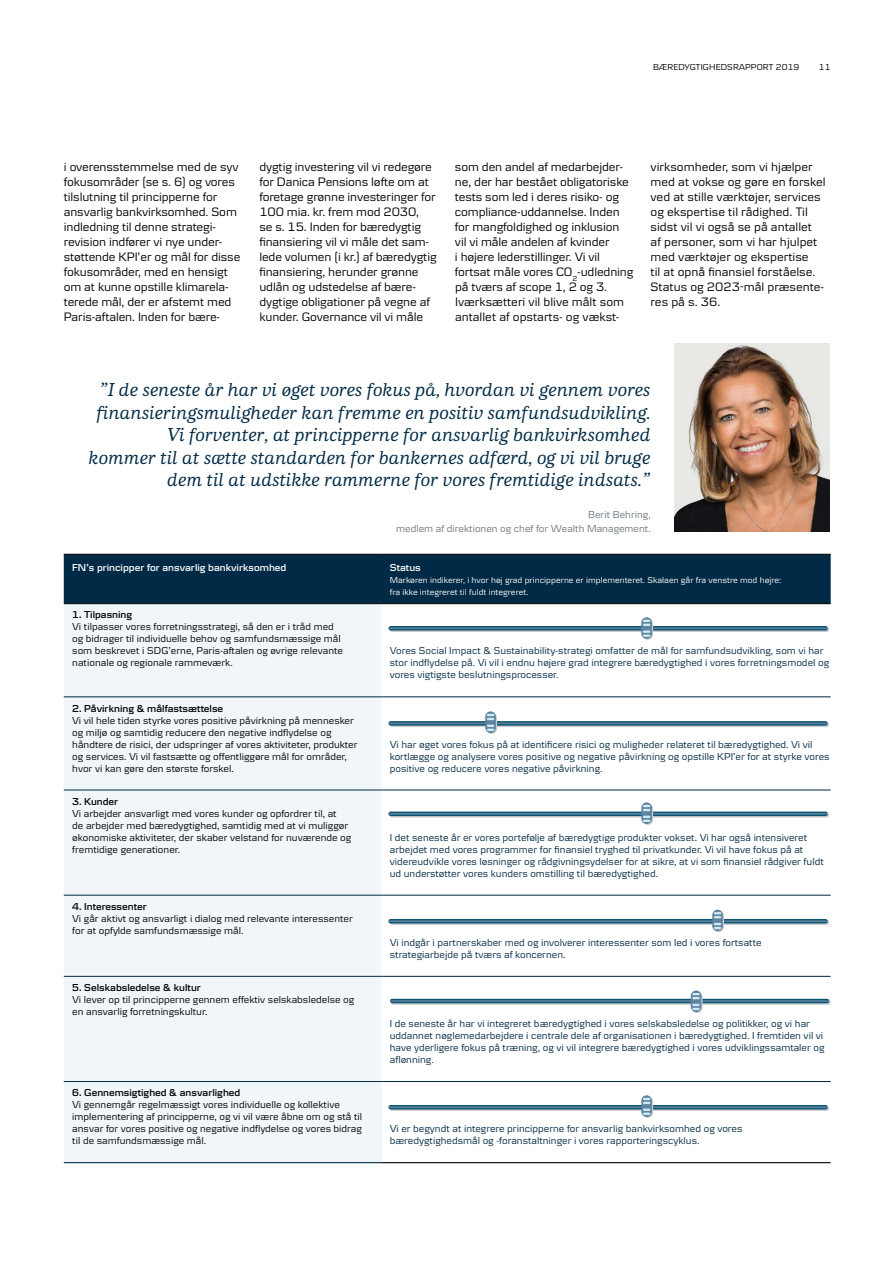
<style>
.page{position:relative;width:893px;height:1263px;background:#fff}
.page>*{position:absolute;margin:0;border:0;box-sizing:border-box;transform-origin:0 0}
.t1{font:italic 500 19.5px/22.5px "Danske Human";color:#002a45;text-align:right}
.t2{font:12.75px/15px "Danske Textv 2";letter-spacing:-.01em;color:#000}
.t3{font:10.5px/12px "Danske Textv 2";color:#002a45}
.t4{font:10.5px/12px "Danske Textv 2";color:#000}
.t5{font:600 10.5px "Danske Textv 2";color:#000}
.t6{font:10.5px/13.5px "Danske Textv 2";color:#6e7780;text-align:right}
.t7{font:600 10.5px "Danske Textv 2";color:#fff}
.t8{font:9px/12px "Danske Textv 2";color:#fff}
.t9{font:9px "Danske Textv 2";letter-spacing:.005em;color:#000}
</style>
<div class="page">
<div style="left:64px;top:555px;width:767px;height:48px;background:#002a45"></div>
<div style="left:64px;top:604px;width:317px;height:477px;background:#f0f6f9"></div>
<div style="left:64px;top:1081px;width:317px;height:82px;background:#f0f6f9"></div>
<hr style="left:64px;top:554px;width:317px;height:1px;background:#000">
<hr style="left:381px;top:554px;width:450px;height:1px;background:#000">
<hr style="left:64px;top:603px;width:317px;height:1px;background:#000">
<hr style="left:381px;top:603px;width:450px;height:1px;background:#000">
<hr style="left:64px;top:697px;width:317px;height:1px;background:#002a45">
<hr style="left:381px;top:697px;width:450px;height:1px;background:#002a45">
<hr style="left:64px;top:790px;width:317px;height:1px;background:#002a45">
<hr style="left:381px;top:790px;width:450px;height:1px;background:#002a45">
<hr style="left:64px;top:895px;width:317px;height:1px;background:#002a45">
<hr style="left:381px;top:895px;width:450px;height:1px;background:#002a45">
<hr style="left:64px;top:976px;width:317px;height:1px;background:#002a45">
<hr style="left:381px;top:976px;width:450px;height:1px;background:#002a45">
<hr style="left:64px;top:1081px;width:317px;height:1px;background:#002a45">
<hr style="left:381px;top:1081px;width:450px;height:1px;background:#002a45">
<hr style="left:64px;top:1162px;width:317px;height:1px;background:#002a45">
<hr style="left:381px;top:1162px;width:450px;height:1px;background:#000">
<div style="left:392px;top:627px;width:435px;height:5px;background:#658b9d"></div>
<hr style="left:391px;top:626px;width:435px;height:4px;background:#0f5473">
<hr style="left:389px;top:627px;width:438px;height:2px;background:#6085a1">
<div style="left:642px;top:618px;width:11px;height:22px;background:#c3c7cc;border-radius:5px"></div>
<svg style="left:641px;top:617px;width:11px;height:22px"></svg>
<svg style="left:643px;top:620px;width:7px;height:17px"></svg>
<hr style="left:392px;top:723px;width:435px;height:4px;background:#cacccf">
<svg style="left:391px;top:721px;width:435px;height:5px;background:#316a85"></svg>
<hr style="left:389px;top:723px;width:438px;height:1px;background:#6085a1">
<svg style="left:486px;top:712px;width:11px;height:22px"></svg>
<svg style="left:485px;top:711px;width:11px;height:22px"></svg>
<svg style="left:487px;top:714px;width:7px;height:17px"></svg>
<hr style="left:392px;top:813px;width:435px;height:4px;background:#bac2c7">
<svg style="left:391px;top:811px;width:435px;height:5px;background:#3d738d"></svg>
<hr style="left:389px;top:813px;width:438px;height:1px;background:#6085a1">
<svg style="left:642px;top:803px;width:11px;height:22px"></svg>
<svg style="left:641px;top:802px;width:11px;height:22px"></svg>
<svg style="left:643px;top:805px;width:7px;height:17px"></svg>
<div style="left:393px;top:1000px;width:435px;height:5px;background:#93a8b3"></div>
<hr style="left:392px;top:999px;width:435px;height:4px;background:#0f5473">
<hr style="left:391px;top:1000px;width:438px;height:2px;background:#6085a1">
<svg style="left:692px;top:991px;width:10px;height:22px"></svg>
<svg style="left:691px;top:990px;width:10px;height:22px"></svg>
<svg style="left:692px;top:993px;width:8px;height:17px"></svg>
<div style="left:392px;top:920px;width:435px;height:5px;background:#7394a4"></div>
<hr style="left:391px;top:919px;width:435px;height:4px;background:#0f5473">
<hr style="left:389px;top:920px;width:438px;height:2px;background:#6085a1">
<svg style="left:713px;top:910px;width:11px;height:22px"></svg>
<svg style="left:712px;top:910px;width:11px;height:21px"></svg>
<svg style="left:714px;top:912px;width:7px;height:17px"></svg>
<div style="left:392px;top:1106px;width:435px;height:5px;background:#6f91a2"></div>
<hr style="left:391px;top:1105px;width:435px;height:4px;background:#0f5473">
<hr style="left:389px;top:1106px;width:438px;height:2px;background:#6085a1">
<svg style="left:642px;top:1096px;width:11px;height:22px"></svg>
<svg style="left:641px;top:1095px;width:11px;height:22px"></svg>
<svg style="left:643px;top:1098px;width:7px;height:17px"></svg>
<img style="left:674px;top:343px;width:155px;height:188px">
<p class="t9" style="left:653px;top:62px;width:148px">BÆREDYGTIGHEDSRAPPORT 2019</p>
<p class="t9" style="left:819px;top:62px;width:13px">11</p>
<p class="t2" style="left:64px;top:159px;width:178px">i overensstemmelse med de syv fokusområder (se s. 6) og vores tilslutning til principperne for ansvarlig bankvirksomhed. Som indledning til denne strategi&shy;revision indfører vi nye under&shy;støttende KPI’er og mål for disse fokusområder, med en hensigt om at kunne opstille klimarela&shy;terede mål, der er afstemt med<br>Paris-aftalen. Inden for bære-</p>
<p class="t2" style="left:259px;top:159px;width:179px">dygtig investering vil vi redegøre for Danica Pensions løfte om at foretage grønne investeringer for<br>100 mia. kr. frem mod 2030,<br>se s. 15. Inden for bæredygtig finansiering vil vi måle det sam&shy;lede volumen (i kr.) af bæredygtig finansiering, herunder grønne udlån og udstedelse af bære&shy;dygtige obligationer på vegne af kunder. Governance vil vi måle</p>
<p class="t2" style="left:455px;top:159px;width:180px">som den andel af medarbejder&shy;ne, der har bestået obligatoriske tests som led i deres risiko- og compliance-uddannelse. Inden for mangfoldighed og inklusion vil vi måle andelen af kvinder<br>i højere lederstillinger. Vi vil fortsat måle vores CO<sub>2</sub>-udledning på tværs af scope 1, 2 og 3.<br>Iværksætteri vil blive målt som antallet af opstarts- og vækst-</p>
<p class="t2" style="left:651px;top:159px;width:176px">virksomheder, som vi hjælper med at vokse og gøre en forskel ved at stille værktøjer, services og ekspertise til rådighed. Til sidst vil vi også se på antallet af personer, som vi har hjulpet med værktøjer og ekspertise<br>til at opnå finansiel forståelse.<br>Status og 2023-mål præsente&shy;res på s. 36.</p>
<p class="t1" style="left:89px;top:379px;width:563px">”I de seneste år har vi øget vores fokus på, hvordan vi gennem vores finansieringsmuligheder kan fremme en positiv samfundsudvikling.<br>Vi forventer, at principperne for ansvarlig bankvirksomhed<br>kommer til at sætte standarden for bankernes adfærd, og vi vil bruge dem til at udstikke rammerne for vores fremtidige indsats.”</p>
<p class="t6" style="left:396px;top:508px;width:256px">Berit Behring,<br>medlem af direktionen og chef for Wealth Management.</p>
<p class="t7" style="left:72px;top:562px;width:216px">FN’s principper for ansvarlig bankvirksomhed</p>
<p class="t7" style="left:390px;top:562px;width:33px">Status</p>
<p class="t8" style="left:390px;top:574px;width:393px">Markøren indikerer, i hvor høj grad principperne er implementeret. Skalaen går fra venstre mod højre: fra ikke integreret til fuldt integreret.</p>
<p class="t5" style="left:72px;top:609px;width:61px">1. Tilpasning</p>
<p class="t4" style="left:72px;top:621px;width:272px">Vi tilpasser vores forretningsstrategi, så den er i tråd med og bidrager til individuelle behov og samfundsmæssige mål som beskrevet i SDG’erne, Paris-aftalen og øvrige relevante nationale og regionale rammeværk.</p>
<p class="t3" style="left:390px;top:645px;width:441px">Vores Social Impact &amp; Sustainability-strategi omfatter de mål for samfundsudvikling, som vi har stor indflydelse på. Vi vil i endnu højere grad integrere bæredygtighed i vores forretningsmodel og vores vigtigste beslutningsprocesser.</p>
<p class="t5" style="left:72px;top:702px;width:152px">2. Påvirkning &amp; målfastsættelse</p>
<p class="t4" style="left:72px;top:714px;width:287px">Vi vil hele tiden styrke vores positive påvirkning på mennesker og miljø og samtidig reducere den negative indflydelse og håndtere de risici, der udspringer af vores aktiviteter, produkter og services. Vi vil fastsætte og offentliggøre mål for områder, hvor vi kan gøre den største forskel.</p>
<p class="t5" style="left:72px;top:795px;width:48px">3. Kunder</p>
<p class="t4" style="left:72px;top:807px;width:281px">Vi arbejder ansvarligt med vores kunder og opfordrer til, at<br>de arbejder med bæredygtighed, samtidig med at vi muliggør økonomiske aktiviteter, der skaber velstand for nuværende og fremtidige generationer.</p>
<p class="t5" style="left:72px;top:900px;width:76px">4. Interessenter</p>
<p class="t4" style="left:72px;top:912px;width:282px">Vi går aktivt og ansvarligt i dialog med relevante interessenter for at opfylde samfundsmæssige mål.</p>
<p class="t5" style="left:72px;top:982px;width:130px">5. Selskabsledelse &amp; kultur</p>
<p class="t4" style="left:72px;top:993px;width:283px">Vi lever op til principperne gennem effektiv selskabsledelse og en ansvarlig forretningskultur.</p>
<p class="t5" style="left:72px;top:1087px;width:170px">6. Gennemsigtighed &amp; ansvarlighed</p>
<p class="t4" style="left:72px;top:1099px;width:291px">Vi gennemgår regelmæssigt vores individuelle og kollektive implementering af principperne, og vi vil være åbne om og stå til ansvar for vores positive og negative indflydelse og vores bidrag til de samfundsmæssige mål.</p>
<p class="t3" style="left:390px;top:738px;width:441px">Vi har øget vores fokus på at identificere risici og muligheder relateret til bæredygtighed. Vi vil kortlægge og analysere vores positive og negative påvirkning og opstille KPI’er for at styrke vores positive og reducere vores negative påvirkning.</p>
<p class="t3" style="left:390px;top:831px;width:436px">I det seneste år er vores portefølje af bæredygtige produkter vokset. Vi har også intensiveret arbejdet med vores programmer for finansiel tryghed til privatkunder. Vi vil have fokus på at videreudvikle vores løsninger og rådgivningsydelser for at sikre, at vi som finansiel rådgiver fuldt ud understøtter vores kunders omstilling til bæredygtighed.</p>
<p class="t3" style="left:390px;top:936px;width:373px">Vi indgår i partnerskaber med og involverer interessenter som led i vores fortsatte strategiarbejde på tværs af koncernen.</p>
<p class="t3" style="left:390px;top:1017px;width:436px">I de seneste år har vi integreret bæredygtighed i vores selskabsledelse og politikker, og vi har uddannet nøglemedarbejdere i centrale dele af organisationen i bæredygtighed. I fremtiden vil vi have yderligere fokus på træning, og vi vil integrere bæredygtighed i vores udviklingssamtaler og aflønning.</p>
<p class="t3" style="left:390px;top:1123px;width:354px">Vi er begyndt at integrere principperne for ansvarlig bankvirksomhed og vores bæredygtighedsmål og -foranstaltninger i vores rapporteringscyklus.</p>
</div>
